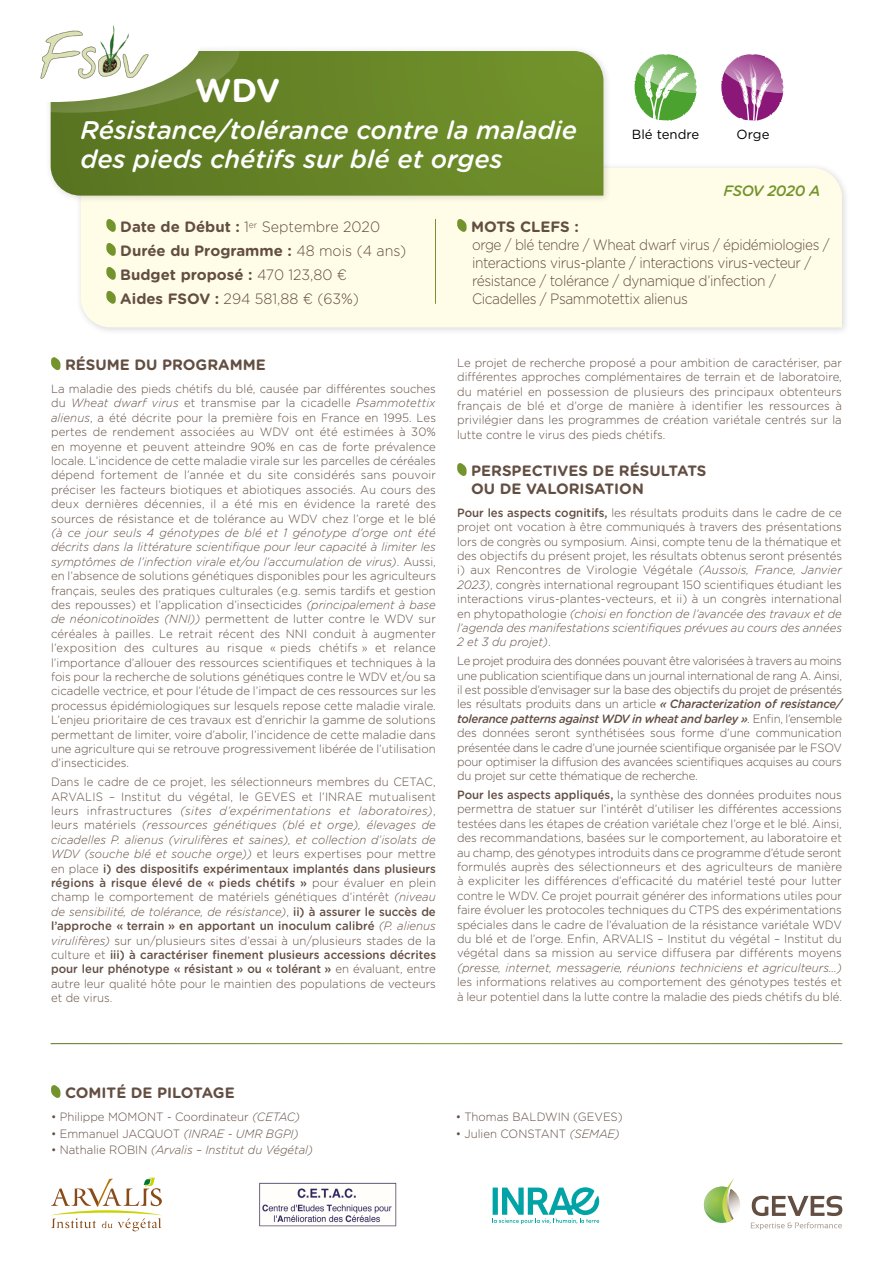
<style>
.page{position:relative;width:893px;height:1263px;background:#fff}
.page>*{position:absolute;margin:0;border:0;box-sizing:border-box;transform-origin:0 0}
.t1{font:700 33px "Gotham Rounded";color:#fff}
.t2{font:italic 500 25.5px/28.5px "Gotham Rounded";color:#fff}
.t3{font:700 15px/24px "Gotham Rounded";color:#634e42}
.t4{font:300 15px/18px "Gotham Rounded";letter-spacing:-.03em;color:#634e42;scale:.91 1}
.t5{font:italic 500 15px "Gotham Rounded";letter-spacing:-.025em;color:#73942c}
.t6{font:13.2px "Gotham Rounded";color:#000}
.t7{font:300 12px/14.4px "Gotham Rounded";color:#634e42;text-align:justify;scale:.95 1}
.t8{font:italic 300 12px "Gotham Rounded";letter-spacing:.005em;color:#634e42;scale:.95 1}
.s1{font-weight:300}
.s2{font-style:italic}
.s3{font-weight:500}
.s4{font-weight:500;font-style:italic}
.s5{font-style:normal}
</style>
<div class="page">
<div style="left:75px;top:162px;width:776px;height:174px;background:#000;opacity:.15"></div>
<div style="left:81px;top:168px;width:761px;height:159px;background:#fffde8"></div>
<svg style="left:106px;top:218px;width:10px;height:14px"></svg>
<svg style="left:106px;top:242px;width:10px;height:14px"></svg>
<svg style="left:106px;top:266px;width:10px;height:14px"></svg>
<svg style="left:106px;top:290px;width:10px;height:14px"></svg>
<svg style="left:51px;top:357px;width:10px;height:13px"></svg>
<svg style="left:457px;top:463px;width:10px;height:13px"></svg>
<svg style="left:457px;top:218px;width:10px;height:14px"></svg>
<svg style="left:51px;top:1085px;width:10px;height:13px"></svg>
<div style="left:45px;top:45px;width:567px;height:159px;background:#000;opacity:.15"></div>
<svg style="left:51px;top:51px;width:552px;height:145px"></svg>
<svg style="left:45px;top:45px;width:195px;height:68px"></svg>
<img style="left:40px;top:25px;width:114px;height:61px">
<svg style="left:634px;top:54px;width:63px;height:67px"></svg>
<svg style="left:721px;top:54px;width:62px;height:67px"></svg>
<hr style="left:435px;top:219px;width:1px;height:85px;background:#fff">
<svg style="left:492px;top:1187px;width:107px;height:37px"></svg>
<svg style="left:752px;top:1196px;width:90px;height:20px"></svg>
<svg style="left:704px;top:1178px;width:36px;height:45px"></svg>
<svg style="left:751px;top:1222px;width:91px;height:8px"></svg>
<svg style="left:51px;top:1178px;width:111px;height:53px"></svg>
<img style="left:259px;top:1182px;width:138px;height:45px">
<h1 class="t1" style="left:195px;top:66px;width:87px">WDV</h1>
<h2 class="t2" style="left:80px;top:115px;width:498px">Résistance/tolérance contre la maladie des pieds chétifs sur blé et orges</h2>
<p class="t6" style="left:632px;top:126px;width:69px">Blé tendre</p>
<p class="t6" style="left:737px;top:126px;width:34px">Orge</p>
<p class="t3" style="left:120px;top:214px;width:288px">Date de Début : <span class="s1">1</span><sup>er</sup> <span class="s1">Septembre 2020<br></span>Durée du Programme : <span class="s1">48 mois (4 ans)<br></span>Budget proposé : <span class="s1">470 123,80 €<br></span>Aides FSOV : <span class="s1">294 581,88 € (63%)</span></p>
<p class="t3" style="left:65px;top:352px;width:202px">RÉSUME DU PROGRAMME</p>
<p class="t7" style="left:51px;top:381px;width:407px">La maladie des pieds chétifs du blé, causée par différentes souches du <span class="s2">Wheat dwarf virus</span> et transmise par la cicadelle <span class="s2">Psammotettix alienus</span>, a été décrite pour la première fois en France en 1995. Les pertes de rendement associées au WDV ont été estimées à 30% en moyenne et peuvent atteindre 90% en cas de forte prévalence locale. L’incidence de cette maladie virale sur les parcelles de céréales dépend fortement de l’année et du site considérés sans pouvoir préciser les facteurs biotiques et abiotiques associés. Au cours des deux dernières décennies, il a été mis en évidence la rareté des sources de résistance et de tolérance au WDV chez l’orge et le blé</p>
<p class="t7" style="left:51px;top:525px;width:407px"><span class="s2">(à ce jour seuls 4 génotypes de blé et 1 génotype d’orge ont été décrits dans la littérature scientifique pour leur capacité à limiter les symptômes de l’infection virale et/ou l’accumulation de virus)</span>. Aussi, en l’absence de solutions génétiques disponibles pour les agriculteurs français, seules des pratiques culturales (e.g. semis tardifs et gestion des repousses) et l’application d’insecticides <span class="s2">(principalement à base de néonicotinoïdes (NNI))</span> permettent de lutter contre le WDV sur céréales à pailles. Le retrait récent des NNI conduit à augmenter l’exposition des cultures au risque « pieds chétifs » et relance l’importance d’allouer des ressources scientifiques et techniques à la fois pour la recherche de solutions génétiques contre le WDV et/ou sa cicadelle vectrice, et pour l’étude de l’impact de ces ressources sur les processus épidémiologiques sur lesquels repose cette maladie virale.<br>L’enjeu prioritaire de ces travaux est d’enrichir la gamme de solutions permettant de limiter, voire d’abolir, l’incidence de cette maladie dans une agriculture qui se retrouve progressivement libérée de l’utilisation d’insecticides.</p>
<p class="t7" style="left:51px;top:774px;width:407px">Dans le cadre de ce projet, les sélectionneurs membres du CETAC, ARVALIS – Institut du végétal, le GEVES et l’INRAE mutualisent leurs infrastructures <span class="s2">(sites d’expérimentations et laboratoires)</span>, leurs matériels <span class="s2">(ressources génétiques (blé et orge), élevages de cicadelles P. alienus (virulifères et saines), et collection d’isolats de WDV (souche blé et souche orge))</span> et leurs expertises pour mettre en place <span class="s3">i) des dispositifs expérimentaux implantés dans plusieurs régions à risque élevé de « pieds chétifs »</span> pour évaluer en plein champ le comportement de matériels génétiques d’intérêt <span class="s2">(niveau de sensibilité, de tolérance, de résistance)</span>, <span class="s3">ii) à assurer le succès de l’approche « terrain » en apportant un inoculum calibré</span> <span class="s2">(P. alienus virulifères)</span> sur un/plusieurs sites d’essai à un/plusieurs stades de la culture et <span class="s3">iii) à caractériser finement plusieurs accessions décrites pour leur phénotype « résistant » ou « tolérant »</span> en évaluant, entre autre leur qualité hôte pour le maintien des populations de vecteurs et de virus.</p>
<p class="t5" style="left:723px;top:180px;width:98px">FSOV 2020 A</p>
<p class="t3" style="left:471px;top:214px;width:109px">MOTS CLEFS :</p>
<p class="t4" style="left:472px;top:235px;width:395px">orge / blé tendre / Wheat dwarf virus / épidémiologies / interactions virus-plante / interactions virus-vecteur / résistance / tolérance / dynamique d’infection / Cicadelles / Psammotettix alienus</p>
<p class="t7" style="left:457px;top:355px;width:407px">Le projet de recherche proposé a pour ambition de caractériser, par différentes approches complémentaires de terrain et de laboratoire, du matériel en possession de plusieurs des principaux obtenteurs français de blé et d’orge de manière à identifier les ressources à privilégier dans les programmes de création variétale centrés sur la lutte contre le virus des pieds chétifs.</p>
<p class="t3" style="left:471px;top:461px;width:237px;line-height:18px">PERSPECTIVES DE RÉSULTATS<br>OU DE VALORISATION</p>
<p class="t7" style="left:457px;top:505px;width:407px"><span class="s3">Pour les aspects cognitifs,</span> les résultats produits dans le cadre de ce projet ont vocation à être communiqués à travers des présentations lors de congrès ou symposium. Ainsi, compte tenu de la thématique et des objectifs du présent projet, les résultats obtenus seront présentés i) aux Rencontres de Virologie Végétale <span class="s2">(Aussois, France, Janvier 2023)</span>, congrès international regroupant 150 scientifiques étudiant les interactions virus-plantes-vecteurs, et ii) à un congrès international en phytopathologie <span class="s2">(choisi en fonction de l’avancée des travaux et de l’agenda des manifestations scientifiques prévues au cours des années 2 et 3 du projet)</span>.</p>
<p class="t7" style="left:457px;top:653px;width:407px">Le projet produira des données pouvant être valorisées à travers au moins une publication scientifique dans un journal international de rang A. Ainsi, il est possible d’envisager sur la base des objectifs du projet de présentés les résultats produits dans un article <span class="s4">« Characterization of resistance/ tolerance patterns against WDV in wheat and barley »</span><span class="s2">.</span> Enfin, l’ensemble des données seront synthétisées sous forme d’une communication présentée dans le cadre d’une journée scientifique organisée par le FSOV pour optimiser la diffusion des avancées scientifiques acquises au cours du projet sur cette thématique de recherche.</p>
<p class="t7" style="left:457px;top:787px;width:407px"><span class="s3">Pour les aspects appliqués,</span> la synthèse des données produites nous permettra de statuer sur l’intérêt d’utiliser les différentes accessions testées dans les étapes de création variétale chez l’orge et le blé. Ainsi, des recommandations, basées sur le comportement, au laboratoire et au champ, des génotypes introduits dans ce programme d’étude seront formulés auprès des sélectionneurs et des agriculteurs de manière à expliciter les différences d’efficacité du matériel testé pour lutter contre le WDV. Ce projet pourrait générer des informations utiles pour faire évoluer les protocoles techniques du CTPS des expérimentations spéciales dans le cadre de l’évaluation de la résistance variétale WDV du blé et de l’orge. Enfin, ARVALIS – Institut du végétal – Institut du végétal dans sa mission au service diffusera par différents moyens</p>
<p class="t8" style="left:457px;top:959px;width:407px">(presse, internet, messagerie, réunions techniciens et agriculteurs…)</p>
<p class="t7" style="left:457px;top:974px;width:407px">les informations relatives au comportement des génotypes testés et à leur potentiel dans la lutte contre la maladie des pieds chétifs du blé.</p>
<p class="t3" style="left:65px;top:1080px;width:171px">COMITÉ DE PILOTAGE</p>
<p class="t7" style="left:51px;top:1109px;width:264px">• Philippe MOMONT - Coordinateur <span class="s2">(CETAC)</span></p>
<p class="t7" style="left:51px;top:1126px;width:262px">• Emmanuel JACQUOT <span class="s2">(INRAE - UMR BGPI)</span></p>
<p class="t8" style="left:51px;top:1142px;width:277px"><span class="s5">• Nathalie ROBIN</span> (Arvalis – Institut du Végétal)</p>
<p class="t7" style="left:456px;top:1109px;width:177px">• Thomas BALDWIN (GEVES)</p>
<p class="t7" style="left:456px;top:1126px;width:174px">• Julien CONSTANT <span class="s2">(SEMAE)</span></p>
</div>
